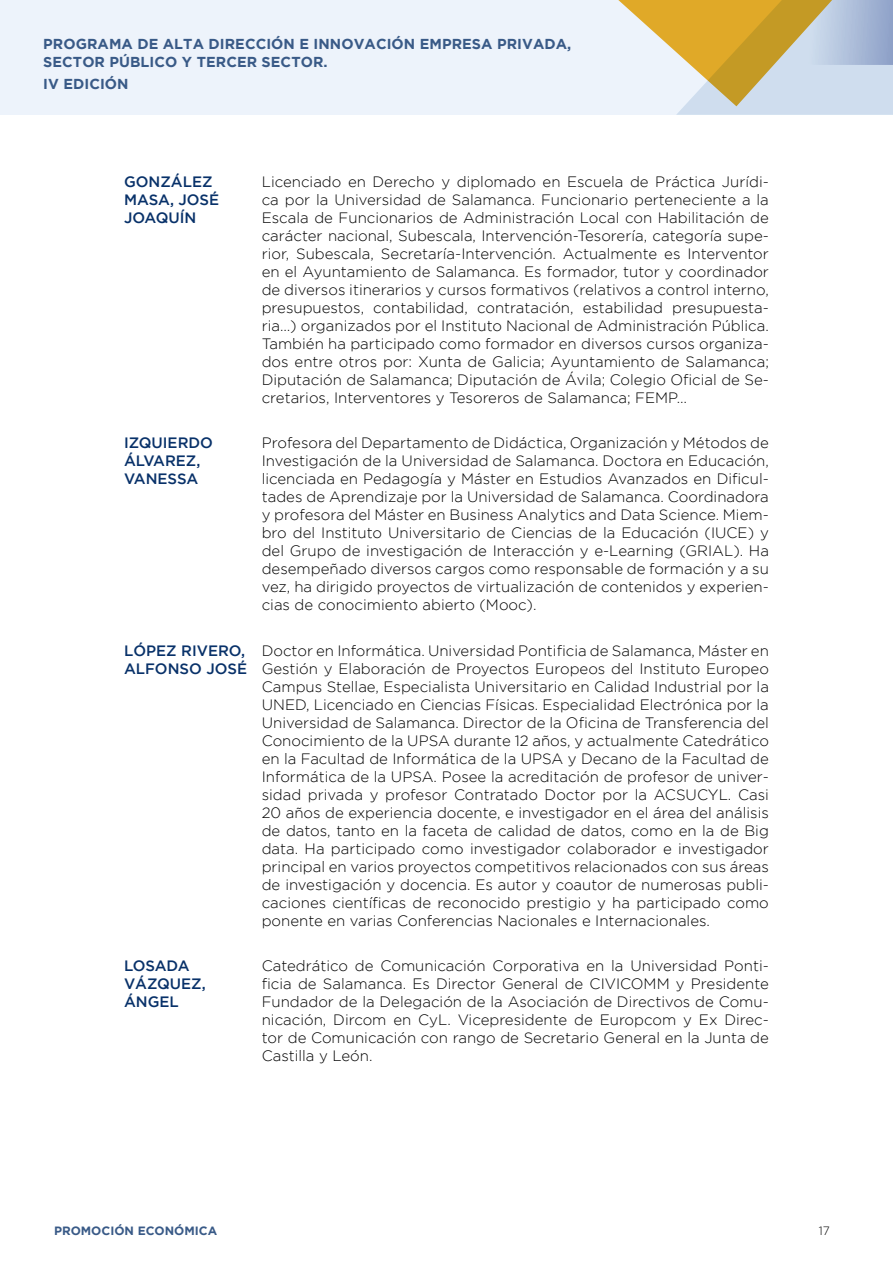
<style>
.page{position:relative;width:893px;height:1263px;background:#fff}
.page>*{position:absolute;margin:0;border:0;box-sizing:border-box;transform-origin:0 0}
.t1{font:300 15px/18px "Gotham";color:#000;text-align:justify}
.t2{font:500 15px/18px "Gotham";color:#083169}
.t3{font:700 14.4px/18px "Gotham";letter-spacing:.005em;color:#395a87}
.t4{font:700 12px "Gotham";color:#395a87}
.t5{font:300 12px "Gotham";color:#000}
</style>
<div class="page">
<div style="left:0;top:0;width:893px;height:115px;background:#edf3fb"></div>
<svg style="left:618px;top:0;width:275px;height:115px"></svg>
<p class="t3" style="left:43px;top:34px;width:530px">PROGRAMA DE ALTA DIRECCIÓN E INNOVACIÓN EMPRESA PRIVADA,<br>SECTOR PÚBLICO Y TERCER SECTOR.</p>
<p class="t3" style="left:43px;top:75px;width:87px">IV EDICIÓN</p>
<p class="t2" style="left:124px;top:172px;width:97px">GONZÁLEZ<br>MASA, JOSÉ<br>JOAQUÍN</p>
<p class="t1" style="left:262px;top:173px;width:509px">Licenciado en Derecho y diplomado en Escuela de Práctica Jurídi&shy;ca por la Universidad de Salamanca. Funcionario perteneciente a la Escala de Funcionarios de Administración Local con Habilitación de carácter nacional, Subescala, Intervención-Tesorería, categoría supe&shy;rior, Subescala, Secretaría-Intervención. Actualmente es Interventor en el Ayuntamiento de Salamanca. Es formador, tutor y coordinador de diversos itinerarios y cursos formativos (relativos a control interno, presupuestos, contabilidad, contratación, estabilidad presupuesta&shy;ria…) organizados por el Instituto Nacional de Administración Pública.<br>También ha participado como formador en diversos cursos organiza&shy;dos entre otros por: Xunta de Galicia; Ayuntamiento de Salamanca; Diputación de Salamanca; Diputación de Ávila; Colegio Oficial de Se&shy;cretarios, Interventores y Tesoreros de Salamanca; FEMP…</p>
<p class="t2" style="left:124px;top:434px;width:90px">IZQUIERDO<br>ÁLVAREZ,<br>VANESSA</p>
<p class="t1" style="left:262px;top:434px;width:509px">Profesora del Departamento de Didáctica, Organización y Métodos de Investigación de la Universidad de Salamanca. Doctora en Educación, licenciada en Pedagogía y Máster en Estudios Avanzados en Dificul&shy;tades de Aprendizaje por la Universidad de Salamanca. Coordinadora y profesora del Máster en Business Analytics and Data Science. Miem&shy;bro del Instituto Universitario de Ciencias de la Educación (IUCE) y del Grupo de investigación de Interacción y e-Learning (GRIAL). Ha desempeñado diversos cargos como responsable de formación y a su vez, ha dirigido proyectos de virtualización de contenidos y experien&shy;cias de conocimiento abierto (Mooc).</p>
<p class="t2" style="left:124px;top:641px;width:125px">LÓPEZ RIVERO,<br>ALFONSO JOSÉ</p>
<p class="t1" style="left:262px;top:641px;width:509px">Doctor en Informática. Universidad Pontificia de Salamanca, Máster en Gestión y Elaboración de Proyectos Europeos del Instituto Europeo Campus Stellae, Especialista Universitario en Calidad Industrial por la UNED, Licenciado en Ciencias Físicas. Especialidad Electrónica por la Universidad de Salamanca. Director de la Oficina de Transferencia del Conocimiento de la UPSA durante 12 años, y actualmente Catedrático en la Facultad de Informática de la UPSA y Decano de la Facultad de Informática de la UPSA. Posee la acreditación de profesor de univer&shy;sidad privada y profesor Contratado Doctor por la ACSUCYL. Casi 20 años de experiencia docente, e investigador en el área del análisis de datos, tanto en la faceta de calidad de datos, como en la de Big data. Ha participado como investigador colaborador e investigador principal en varios proyectos competitivos relacionados con sus áreas de investigación y docencia. Es autor y coautor de numerosas publi&shy;caciones científicas de reconocido prestigio y ha participado como ponente en varias Conferencias Nacionales e Internacionales.</p>
<p class="t2" style="left:124px;top:956px;width:83px">LOSADA<br>VÁZQUEZ,<br>ÁNGEL</p>
<p class="t1" style="left:262px;top:956px;width:509px">Catedrático de Comunicación Corporativa en la Universidad Ponti&shy;ficia de Salamanca. Es Director General de CIVICOMM y Presidente Fundador de la Delegación de la Asociación de Directivos de Comu&shy;nicación, Dircom en CyL. Vicepresidente de Europcom y Ex Direc&shy;tor de Comunicación con rango de Secretario General en la Junta de Castilla y León.</p>
<p class="t4" style="left:54px;top:1224px;width:165px">PROMOCIÓN ECONÓMICA</p>
<p class="t5" style="left:819px;top:1224px;width:13px">17</p>
</div>
